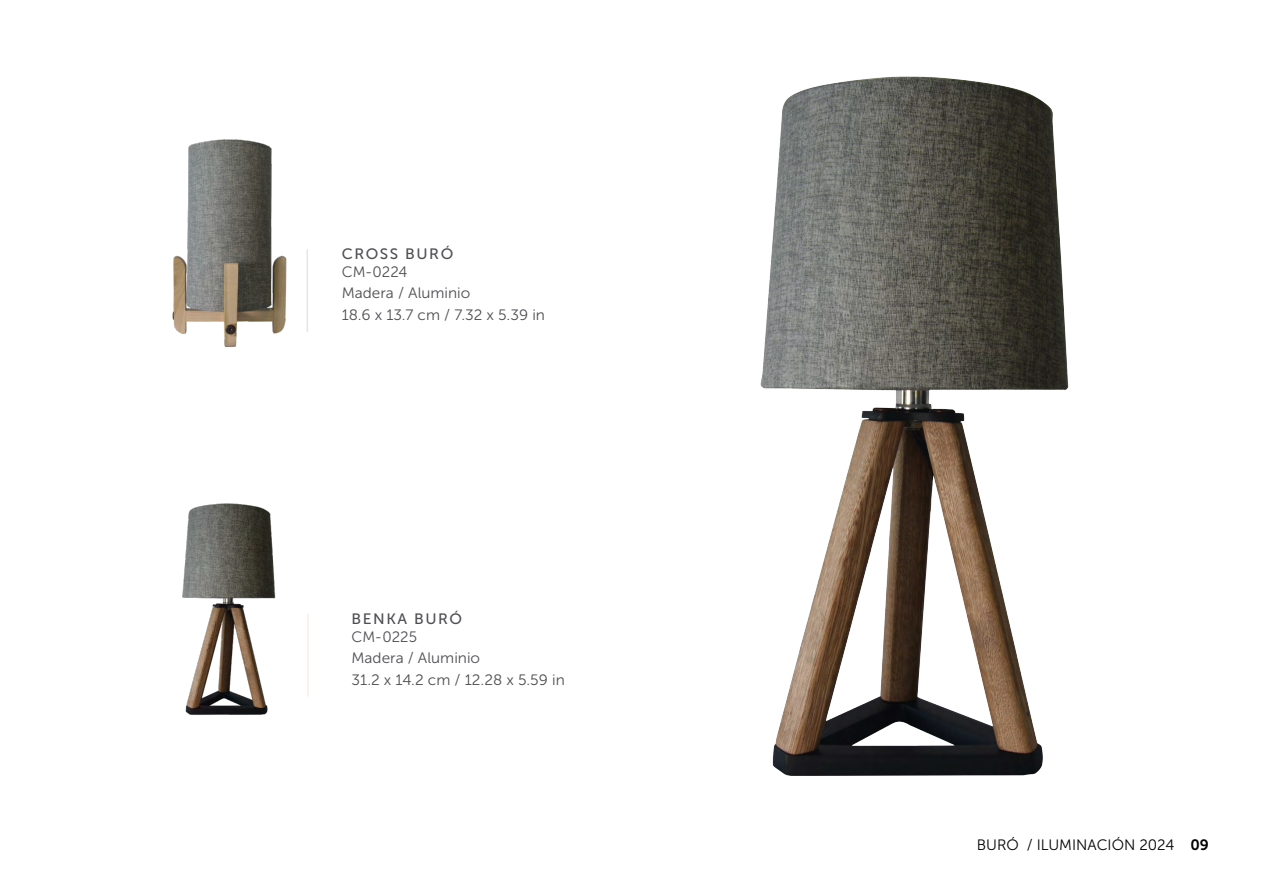
<style>
.page{position:relative;width:1263px;height:893px;background:#fff}
.page>*{position:absolute;margin:0;border:0;box-sizing:border-box;transform-origin:0 0}
.t1{font:15px/21.3px "Museo Sans 300";color:#4f4e52}
.t2{font:15px "Museo Sans 300";color:#020203}
.t3{font:15px "Museo Sans 500";letter-spacing:.1em;color:#4f4e52}
.s1{font-family:"Museo Sans 700"}
</style>
<div class="page">
<img style="left:182px;top:503px;width:126px;height:212px">
<hr style="left:307px;top:614px;width:2px;height:82px;background:#faede6">
<img style="left:172px;top:139px;width:135px;height:208px">
<hr style="left:303px;top:243px;width:2px;height:83px;background:#fff">
<hr style="left:307px;top:249px;width:1px;height:83px;background:#e2e5ea">
<img style="left:760px;top:76px;width:309px;height:700px">
<p class="t3" style="left:342px;top:246px;width:113px">CROSS BURÓ</p>
<p class="t1" style="left:342px;top:261px;width:205px">CM-0224<br>Madera / Aluminio<br>18.6 x 13.7 cm / 7.32 x 5.39 in</p>
<p class="t3" style="left:351px;top:611px;width:112px">BENKA BURÓ</p>
<p class="t1" style="left:351px;top:626px;width:215px">CM-0225<br>Madera / Aluminio<br>31.2 x 14.2 cm / 12.28 x 5.59 in</p>
<p class="t2" style="left:977px;top:837px;width:234px">BURÓ / ILUMINACIÓN 2024 <span class="s1">09</span></p>
</div>
